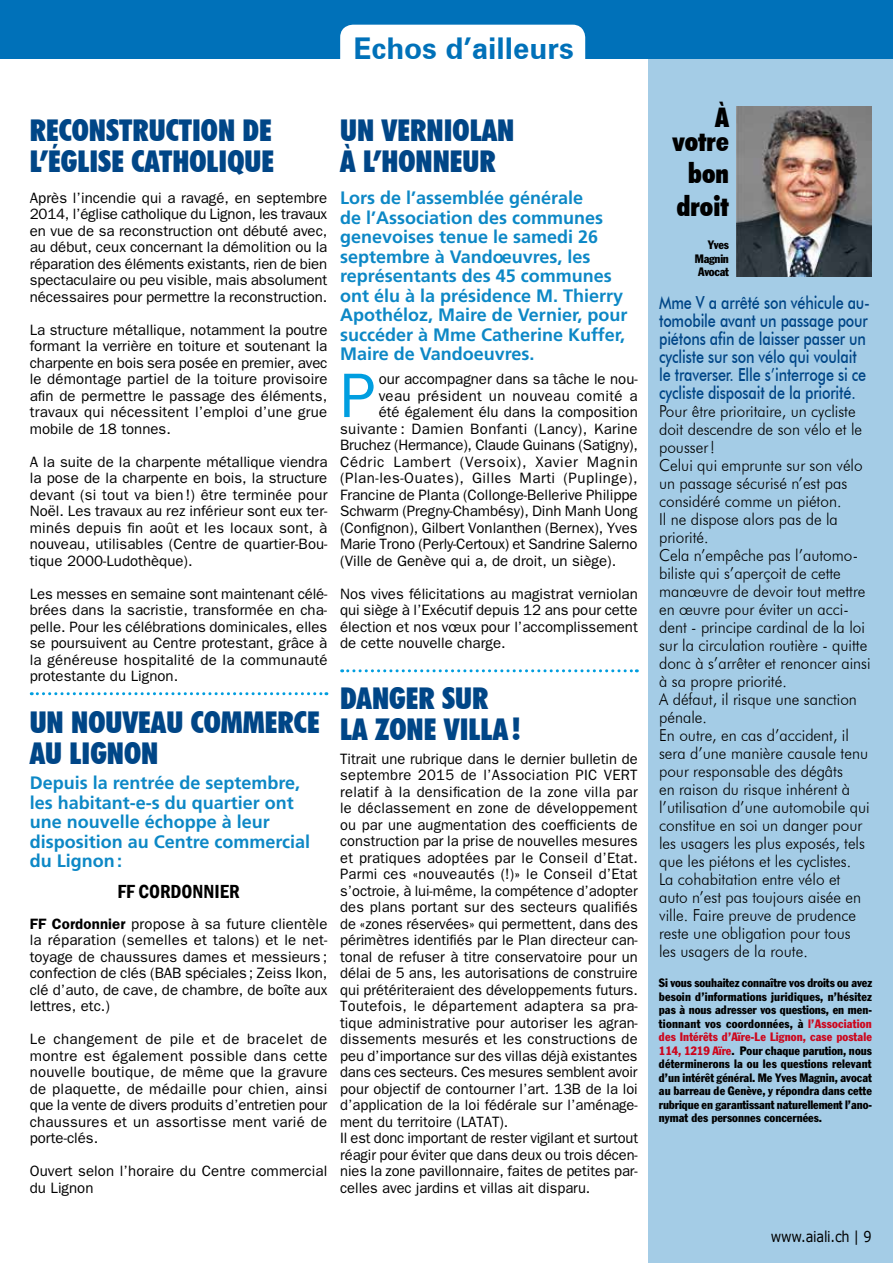
<style>
.page{position:relative;width:893px;height:1263px;background:#fff}
.page>*{position:absolute;margin:0;border:0;box-sizing:border-box;transform-origin:0 0}
.t1{font:63px "Franklin Gothic";color:#009ee0}
.t2{font:900 condensed 30px/31.5px "Futura BT";color:#004687}
.t3{font:700 30px "Zurich BT";color:#0071b9}
.t4{font:900 condensed 27px/24px "Futura BT";color:#000;text-align:right}
.t5{font:600 condensed 19.5px "Franklin Gothic";color:#000}
.t6{font:700 18px/19.5px "Frutiger";color:#0d88c6}
.t7{font:500 18px/18px "Futura BT";letter-spacing:-.01em;color:#004687;scale:.8 1}
.t8{font:300 16.5px/18px "Futura BT";color:#000;scale:.93 1}
.t9{font:15px/16.5px "Franklin Gothic";color:#000;text-align:justify}
.t10{font:15px "Franklin Gothic";letter-spacing:.035em;color:#000}
.t11{font:15px "Franklin Gothic";letter-spacing:.02em;color:#000}
.t12{font:15px "Franklin Gothic";letter-spacing:.04em;color:#000}
.t13{font:15px "Franklin Gothic";letter-spacing:.025em;color:#000}
.t14{font:15px "Verdana";letter-spacing:-.02em;color:#000;scale:.86 1}
.t15{font:condensed 12px/13.5px "Franklin Gothic";letter-spacing:-.005em;color:#000;text-align:justify}
.s1{font-weight:600}
.s2{color:#cd071e}
</style>
<div class="page">
<div style="left:648px;top:59px;width:245px;height:1204px;background:#a4cce6"></div>
<div style="left:0;top:0;width:893px;height:59px;background:#0071b9"></div>
<div style="left:340px;top:25px;width:245px;height:34px;background:#fff"></div>
<img style="left:736px;top:106px;width:136px;height:171px">
<svg style="left:31px;top:692px;width:296px;height:3px"></svg>
<svg style="left:342px;top:669px;width:295px;height:3px"></svg>
<h2 class="t3" style="left:353px;top:30px;width:222px">Echos d’ailleurs</h2>
<h2 class="t2" style="left:30px;top:114px;width:246px">RECONSTRUCTION DE<br>L’ÉGLISE CATHOLIQUE</h2>
<p class="t9" style="left:30px;top:189px;width:299px">Après l’incendie qui a ravagé, en septembre 2014, l’église catholique du Lignon, les travaux en vue de sa reconstruction ont débuté avec, au début, ceux concernant la démolition ou la réparation des éléments existants, rien de bien spectaculaire ou peu visible, mais absolument nécessaires pour permettre la reconstruction.</p>
<p class="t9" style="left:30px;top:321px;width:299px">La structure métallique, notamment la poutre formant la verrière en toiture et soutenant la charpente en bois sera posée en premier, avec le démontage partiel de la toiture provisoire afin de permettre le passage des éléments, travaux qui nécessitent l’emploi d’une grue mobile de 18 tonnes.</p>
<p class="t9" style="left:30px;top:453px;width:299px">A la suite de la charpente métallique viendra la pose de la charpente en bois, la structure devant (si tout va bien !) être terminée pour Noël. Les travaux au rez inférieur sont eux ter&shy;minés depuis fin août et les locaux sont, à nouveau, utilisables (Centre de quartier-Bou&shy;tique 2000-Ludothèque).</p>
<p class="t9" style="left:30px;top:585px;width:299px">Les messes en semaine sont maintenant célé&shy;brées dans la sacristie, transformée en cha&shy;pelle. Pour les célébrations dominicales, elles se poursuivent au Centre protestant, grâce à la généreuse hospitalité de la communauté protestante du Lignon.</p>
<h2 class="t2" style="left:30px;top:706px;width:291px">UN NOUVEAU COMMERCE<br>AU LIGNON</h2>
<p class="t6" style="left:30px;top:773px;width:282px">Depuis la rentrée de septembre, les habitant-e-s du quartier ont une nouvelle échoppe à leur disposition au Centre commercial du Lignon:</p>
<h3 class="t5" style="left:117px;top:878px;width:124px">FF CORDONNIER</h3>
<p class="t9" style="left:30px;top:915px;width:299px"><span class="s1">FF Cordonnier</span> propose à sa future clientèle la réparation (semelles et talons) et le net&shy;toyage de chaussures dames et messieurs ; confection de clés (BAB spéciales; Zeiss Ikon, clé d’auto, de cave, de chambre, de boîte aux lettres, etc.)</p>
<p class="t9" style="left:30px;top:1030px;width:299px">Le changement de pile et de bracelet de montre est également possible dans cette nouvelle boutique, de même que la gravure de plaquette, de médaille pour chien, ainsi que la vente de divers produits d’entretien pour chaussures et un assortisse ment varié de porte-clés.</p>
<p class="t9" style="left:30px;top:1162px;width:299px">Ouvert selon l’horaire du Centre commercial du Lignon</p>
<h2 class="t2" style="left:340px;top:114px;width:176px">UN VERNIOLAN<br>À L’HONNEUR</h2>
<p class="t6" style="left:340px;top:188px;width:289px">Lors de l’assemblée générale<br>de l’Association des communes genevoises tenue le samedi 26 septembre à Vandoeuvres, les représentants des 45 communes ont élu à la présidence M. Thierry<br>Apothéloz, Maire de Vernier, pour succéder à Mme Catherine Kuffer,<br>Maire de Vandoeuvres.</p>
<h1 class="t1" style="left:340px;top:359px;width:37px">P</h1>
<p class="t9" style="left:379px;top:370px;width:261px">our accompagner dans sa tâche le nou-</p>
<p class="t13" style="left:379px;top:387px;width:260px">veau président un nouveau comité a</p>
<p class="t9" style="left:379px;top:403px;width:261px">été également élu dans la composition</p>
<p class="t11" style="left:340px;top:420px;width:299px">suivante : Damien Bonfanti (Lancy), Karine</p>
<p class="t9" style="left:340px;top:436px;width:299px">Bruchez (Hermance), Claude Guinans (Satigny),</p>
<p class="t12" style="left:340px;top:453px;width:299px">Cédric Lambert (Versoix), Xavier Magnin</p>
<p class="t10" style="left:340px;top:469px;width:299px">(Plan-les-Ouates), Gilles Marti (Puplinge),</p>
<p class="t9" style="left:340px;top:486px;width:299px">Francine de Planta (Collonge-Bellerive Philippe</p>
<p class="t9" style="left:340px;top:502px;width:299px">Schwarm (Pregny-Chambésy), Dinh Manh Uong</p>
<p class="t9" style="left:340px;top:519px;width:299px">(Confignon), Gilbert Vonlanthen (Bernex), Yves</p>
<p class="t9" style="left:340px;top:535px;width:299px">Marie Trono (Perly-Certoux) et Sandrine Salerno</p>
<p class="t9" style="left:340px;top:552px;width:278px">(Ville de Genève qui a, de droit, un siège).</p>
<p class="t9" style="left:340px;top:585px;width:299px">Nos vives félicitations au magistrat verniolan qui siège à l’Exécutif depuis 12 ans pour cette élection et nos vœux pour l’accomplissement de cette nouvelle charge.</p>
<h2 class="t2" style="left:340px;top:682px;width:182px">DANGER SUR<br>LA ZONE VILLA!</h2>
<p class="t9" style="left:340px;top:750px;width:299px;text-align:left">Titrait une rubrique dans le dernier bulletin de septembre 2015 de l’Association PIC VERT relatif à la densification de la zone villa par le déclassement en zone de développement ou par une augmentation des coefficients de construction par la prise de nouvelles mesures et pratiques adoptées par le Conseil d’Etat.<br>Parmi ces «nouveautés (!)» le Conseil d’Etat s’octroie, à lui-même, la compétence d’adopter des plans portant sur des secteurs qualifiés de «zones réservées» qui permettent, dans des périmètres identifiés par le Plan directeur can&shy;tonal de refuser à titre conservatoire pour un délai de 5 ans, les autorisations de construire qui prétériteraient des développements futurs.<br>Toutefois, le département adaptera sa pra&shy;tique administrative pour autoriser les agran&shy;dissements mesurés et les constructions de peu d’importance sur des villas déjà existantes dans ces secteurs. Ces mesures semblent avoir pour objectif de contourner l’art. 13B de la loi d’application de la loi fédérale sur l’aménage&shy;ment du territoire (LATAT).<br>Il est donc important de rester vigilant et surtout réagir pour éviter que dans deux ou trois décen&shy;nies la zone pavillonnaire, faites de petites par&shy;celles avec jardins et villas ait disparu.</p>
<h3 class="t4" style="left:672px;top:105px;width:58px">À votre</h3>
<h3 class="t4" style="left:677px;top:157px;width:54px;line-height:32.5px;text-align:center">bon droit</h3>
<p class="t15" style="left:695px;top:238px;width:36px;text-indent:13px">Yves Magnin Avocat</p>
<p class="t7" style="left:659px;top:293px;width:265px">Mme V a arrêté son véhicule au&shy;tomobile avant un passage pour piétons afin de laisser passer un cycliste sur son vélo qui voulait le traverser. Elle s’interroge si ce cycliste disposait de la priorité.</p>
<p class="t8" style="left:659px;top:402px;width:229px">Pour être prioritaire, un cycliste doit descendre de son vélo et le pousser!<br>Celui qui emprunte sur son vélo un passage sécurisé n’est pas considéré comme un piéton.<br>Il ne dispose alors pas de la priorité.<br>Cela n’empêche pas l’automo&shy;biliste qui s’aperçoit de cette manœuvre de devoir tout mettre en œuvre pour éviter un acci&shy;dent - principe cardinal de la loi sur la circulation routière - quitte donc à s’arrêter et renoncer ainsi à sa propre priorité.<br>A défaut, il risque une sanction pénale.<br>En outre, en cas d’accident, il sera d’une manière causale tenu pour responsable des dégâts<br>en raison du risque inhérent à l’utilisation d’une automobile qui constitue en soi un danger pour les usagers les plus exposés, tels que les piétons et les cyclistes.<br>La cohabitation entre vélo et auto n’est pas toujours aisée en ville. Faire preuve de prudence reste une obligation pour tous les usagers de la route.</p>
<p class="t15" style="left:659px;top:976px;width:215px">Si vous souhaitez connaître vos droits ou avez besoin d’informations juridiques, n’hésitez pas à nous adresser vos questions, en men&shy;tionnant vos coordonnées, à <span class="s2">l’Association des Intérêts d’Aïre-Le Lignon, case postale 114, 1219 Aïre</span>. Pour chaque parution, nous déterminerons la ou les questions relevant d’un intérêt général. Me Yves Magnin, avocat au barreau de Genève, y répondra dans cette rubrique en garantissant naturellement l’ano&shy;nymat des personnes concernées.</p>
<p class="t14" style="left:771px;top:1226px;width:119px">www.aiali.ch | 9</p>
</div>
